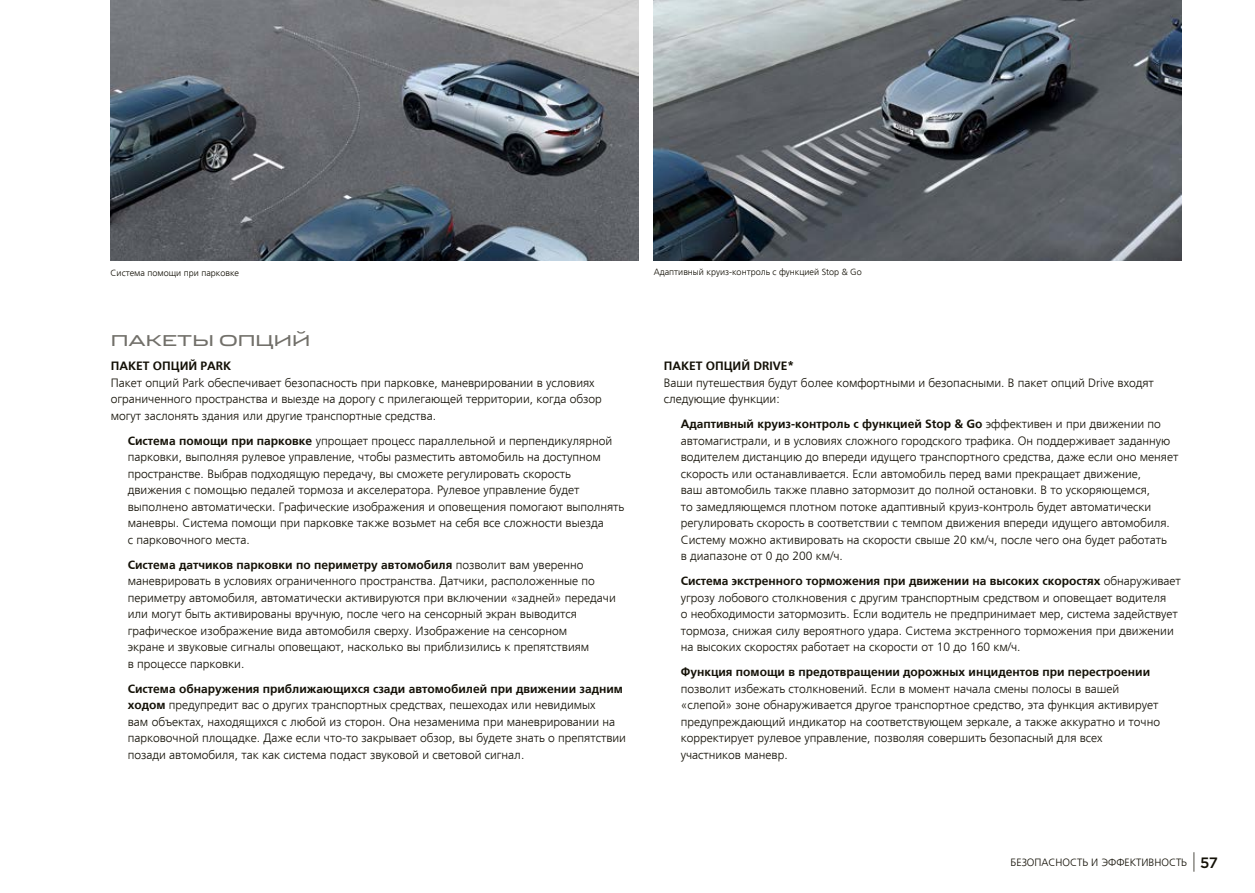
<style>
.page{position:relative;width:1255px;height:893px;background:#fff}
.page>*{position:absolute;margin:0;border:0;box-sizing:border-box;transform-origin:0 0}
.t1{font:15px "Jaguar";color:#72706a}
.t2{font:500 15px "Gotham";color:#141107}
.t3{font:300 12px/16.5px "Frutiger LTCYR";color:#141107}
.t4{font:700 12px "Frutiger LTCYR";color:#141107}
.t5{font:300 10.5px "Frutiger LTCYR";color:#141107}
.t6{font:300 9px "Frutiger LTCYR";color:#141107}
.s1{font-weight:700}
.s2{font-weight:400;font-size:21px}
</style>
<div class="page">
<img style="left:111px;top:0;width:527px;height:260px">
<img style="left:653px;top:0;width:528px;height:261px">
<p class="t6" style="left:111px;top:268px;width:130px">Система помощи при парковке</p>
<p class="t6" style="left:653px;top:267px;width:209px">Адаптивный круиз-контроль с функцией Stop &amp; Go</p>
<p class="t1" style="left:111px;top:328px;width:201px">ПАКЕТЫ ОПЦИЙ</p>
<p class="t4" style="left:111px;top:359px;width:122px">ПАКЕТ ОПЦИЙ PARK</p>
<p class="t3" style="left:111px;top:374px;width:492px">Пакет опций Park обеспечивает безопасность при парковке, маневрировании в условиях ограниченного пространства и выезде на дорогу с прилегающей территории, когда обзор могут заслонять здания или другие транспортные средства.</p>
<p class="t3" style="left:128px;top:432px;width:498px"><span class="s1">Система помощи при парковке</span> упрощает процесс параллельной и перпендикулярной парковки, выполняя рулевое управление, чтобы разместить автомобиль на доступном пространстве. Выбрав подходящую передачу, вы сможете регулировать скорость движения с помощью педалей тормоза и акселератора. Рулевое управление будет выполнено автоматически. Графические изображения и оповещения помогают выполнять маневры. Система помощи при парковке также возьмет на себя все сложности выезда<br>с парковочного места.</p>
<p class="t3" style="left:128px;top:556px;width:489px"><span class="s1">Система датчиков парковки по периметру автомобиля</span> позволит вам уверенно маневрировать в условиях ограниченного пространства. Датчики, расположенные по периметру автомобиля, автоматически активируются при включении «задней» передачи или могут быть активированы вручную, после чего на сенсорный экран выводится графическое изображение вида автомобиля сверху. Изображение на сенсорном<br>экране и звуковые сигналы оповещают, насколько вы приблизились к препятствиям<br>в процессе парковки.</p>
<p class="t3" style="left:128px;top:680px;width:499px"><span class="s1">Система обнаружения приближающихся сзади автомобилей при движении задним ходом</span> предупредит вас о других транспортных средствах, пешеходах или невидимых<br>вам объектах, находящихся с любой из сторон. Она незаменима при маневрировании на парковочной площадке. Даже если что-то закрывает обзор, вы будете знать о препятствии позади автомобиля, так как система подаст звуковой и световой сигнал.</p>
<p class="t4" style="left:663px;top:359px;width:132px">ПАКЕТ ОПЦИЙ DRIVE*</p>
<p class="t3" style="left:663px;top:374px;width:491px">Ваши путешествия будут более комфортными и безопасными. В пакет опций Drive входят следующие функции:</p>
<p class="t3" style="left:680px;top:416px;width:499px"><span class="s1">Адаптивный круиз-контроль с функцией Stop &amp; Go</span> эффективен и при движении по автомагистрали, и в условиях сложного городского трафика. Он поддерживает заданную водителем дистанцию до впереди идущего транспортного средства, даже если оно меняет скорость или останавливается. Если автомобиль перед вами прекращает движение,<br>ваш автомобиль также плавно затормозит до полной остановки. В то ускоряющемся,<br>то замедляющемся плотном потоке адаптивный круиз-контроль будет автоматически регулировать скорость в соответствии с темпом движения впереди идущего автомобиля.<br>Систему можно активировать на скорости свыше 20 км/ч, после чего она будет работать<br>в диапазоне от 0 до 200 км/ч.</p>
<p class="t3" style="left:680px;top:573px;width:501px"><span class="s1">Система экстренного торможения при движении на высоких скоростях</span> обнаруживает угрозу лобового столкновения с другим транспортным средством и оповещает водителя<br>о необходимости затормозить. Если водитель не предпринимает мер, система задействует тормоза, снижая силу вероятного удара. Система экстренного торможения при движении на высоких скоростях работает на скорости от 10 до 160 км/ч.</p>
<p class="t4" style="left:680px;top:665px;width:471px">Функция помощи в предотвращении дорожных инцидентов при перестроении</p>
<p class="t3" style="left:680px;top:680px;width:481px">позволит избежать столкновений. Если в момент начала смены полосы в вашей «слепой» зоне обнаруживается другое транспортное средство, эта функция активирует предупреждающий индикатор на соответствующем зеркале, а также аккуратно и точно корректирует рулевое управление, позволяя совершить безопасный для всех участников маневр.</p>
<p class="t2" style="left:1192px;top:853px;width:27px"><span class="s2">|</span> 57</p>
<p class="t5" style="left:1010px;top:857px;width:178px">БЕЗОПАСНОСТЬ И ЭФФЕКТИВНОСТЬ</p>
</div>
